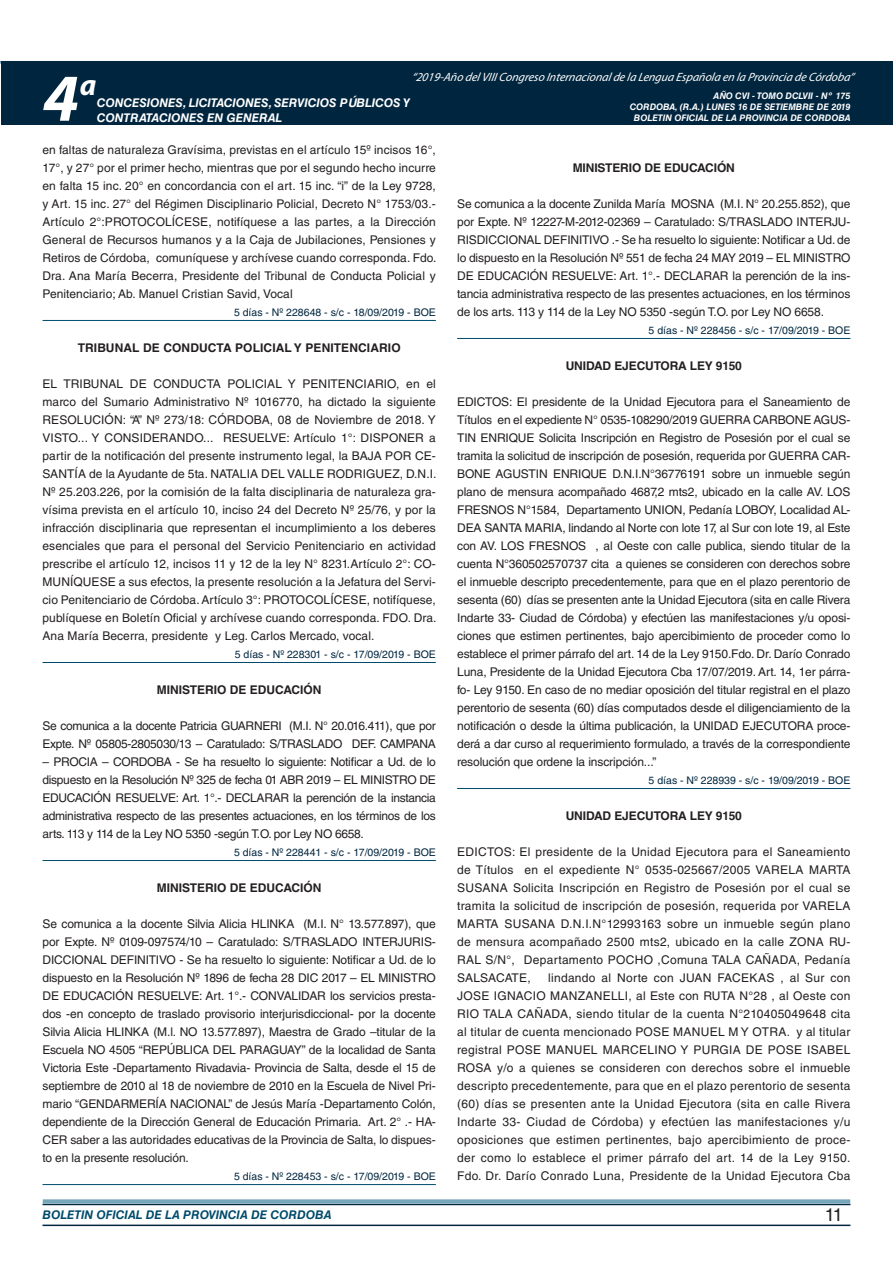
<style>
.page{position:relative;width:893px;height:1263px;background:#fff}
.page>*{position:absolute;margin:0;border:0;box-sizing:border-box;transform-origin:0 0}
.t1{font:italic 700 67.5px "Myriad Pro";color:#fff}
.t2{font:italic 700 30px "Myriad Pro";color:#fff}
.t3{font:18px "Helvetica LT Std";color:#231f20}
.t4{font:12px/18px "Helvetica LT Std";letter-spacing:-.01em;color:#231f20;text-align:justify}
.t5{font:700 12px "Helvetica LT Std";color:#231f20}
.t6{font:italic 12px "Myriad Pro";color:#fff}
.t7{font:italic 700 12px/14.4px "Helvetica LT Std";color:#fff}
.t8{font:italic 700 12px "Helvetica LT Std";color:#004b6c}
.t9{font:10.5px "Helvetica LT Std";color:#00263f}
.t10{font:italic 700 9px/10.8px "Helvetica LT Std";color:#fff;text-align:right}
</style>
<div class="page">
<hr style="left:43px;top:1224px;width:807px;height:2px;background:#00263f">
<div style="left:42px;top:1198px;width:809px;height:8px;background:#fff;opacity:.75"></div>
<div style="left:1px;top:61px;width:892px;height:64px;background:#00263f"></div>
<hr style="left:43px;top:320px;width:393px;height:1px;background:#004b6c">
<hr style="left:43px;top:662px;width:393px;height:1px;background:#004b6c">
<hr style="left:43px;top:860px;width:393px;height:1px;background:#004b6c">
<hr style="left:43px;top:1184px;width:393px;height:1px;background:#004b6c">
<hr style="left:457px;top:338px;width:393px;height:1px;background:#004b6c">
<hr style="left:457px;top:788px;width:393px;height:1px;background:#004b6c">
<p class="t6" style="left:412px;top:70px;width:444px">“2019-Año delVIIICongreso Internacionalde la Lengua Esp añola en la Provincia de Córdoba”</p>
<h1 class="t1" style="left:43px;top:54px;width:38px">4</h1>
<h2 class="t2" style="left:80px;top:66px;width:18px">a</h2>
<p class="t10" style="left:630px;top:91px;width:222px">AÑO CVI - TOMO DCLVII - Nº 175<br>CORDOBA, (R.A.) LUNES 16 DE SETIEMBRE DE 2019</p>
<p class="t7" style="left:97px;top:96px;width:315px">CONCESIONES, LICITACIONES, SERVICIOS PÚBLICOS Y<br>CONTRATACIONES EN GENERAL</p>
<p class="t10" style="left:634px;top:112px;width:218px">BOLETIN OFICIAL DE LA PROVINCIA DE CORDOBA</p>
<p class="t4" style="left:43px;top:141px;width:396px">en faltas de naturaleza Gravísima, previstas en el artículo 15º incisos 16°, 17°, y 27° por el primer hecho, mientras que por el segundo hecho incurre en falta 15 inc. 20° en concordancia con el art. 15 inc. “i” de la Ley 9728, y Art. 15 inc. 27° del Régimen Disciplinario Policial, Decreto N° 1753/03.- Artículo 2°:PROTOCOLÍCESE, notifíquese a las partes, a la Dirección General de Recursos humanos y a la Caja de Jubilaciones, Pensiones y Retiros de Córdoba, comuníquese y archívese cuando corresponda. Fdo.<br>Dra. Ana María Becerra, Presidente del Tribunal de Conducta Policial y Penitenciario; Ab. Manuel Cristian Savid, Vocal</p>
<p class="t9" style="left:234px;top:306px;width:203px">5 días - Nº 228648 - s/c - 18/09/2019 - BOE</p>
<p class="t5" style="left:78px;top:340px;width:324px">TRIBUNAL DE CONDUCTA POLICIAL Y PENITENCIARIO</p>
<p class="t4" style="left:43px;top:375px;width:396px">EL TRIBUNAL DE CONDUCTA POLICIAL Y PENITENCIARIO, en el marco del Sumario Administrativo Nº 1016770, ha dictado la siguiente RESOLUCIÓN: “A” Nº 273/18: CÓRDOBA, 08 de Noviembre de 2018. Y VISTO... Y CONSIDERANDO... RESUELVE: Artículo 1°: DISPONER a partir de la notificación del presente instrumento legal, la BAJA POR CE-SANTÍA de la Ayudante de 5ta. NATALIA DEL VALLE RODRIGUEZ, D.N.I.<br>Nº 25.203.226, por la comisión de la falta disciplinaria de naturaleza gra&shy;vísima prevista en el artículo 10, inciso 24 del Decreto Nº 25/76, y por la infracción disciplinaria que representan el incumplimiento a los deberes esenciales que para el personal del Servicio Penitenciario en actividad prescribe el artículo 12, incisos 11 y 12 de la ley N° 8231.Artículo 2°: CO-MUNÍQUESE a sus efectos, la presente resolución a la Jefatura del Servi&shy;cio Penitenciario de Córdoba. Artículo 3°: PROTOCOLÍCESE, notifíquese, publíquese en Boletín Oficial y archívese cuando corresponda. FDO. Dra.<br>Ana María Becerra, presidente y Leg. Carlos Mercado, vocal.</p>
<p class="t9" style="left:235px;top:648px;width:203px">5 días - Nº 228301 - s/c - 17/09/2019 - BOE</p>
<p class="t5" style="left:157px;top:682px;width:166px">MINISTERIO DE EDUCACIÓN</p>
<p class="t4" style="left:43px;top:717px;width:395px">Se comunica a la docente Patricia GUARNERI (M.I. N° 20.016.411), que por<br>Expte. Nº 05805-2805030/13 – Caratulado: S/TRASLADO DEF. CAMPANA</p>
<p class="t4" style="left:43px;top:753px;width:395px">– PROCIA – CORDOBA - Se ha resuelto lo siguiente: Notificar a Ud. de lo dispuesto en la Resolución Nº 325 de fecha 01 ABR 2019 – EL MINISTRO DE EDUCACIÓN RESUELVE: Art. 1°.- DECLARAR la perención de la instancia administrativa respecto de las presentes actuaciones, en los términos de los arts. 113 y 114 de la Ley NO 5350 -según T.O. por Ley NO 6658.</p>
<p class="t9" style="left:234px;top:846px;width:203px">5 días - Nº 228441 - s/c - 17/09/2019 - BOE</p>
<p class="t5" style="left:157px;top:880px;width:166px">MINISTERIO DE EDUCACIÓN</p>
<p class="t4" style="left:43px;top:915px;width:395px">Se comunica a la docente Silvia Alicia HLINKA (M.I. N° 13.577.897), que por Expte. Nº 0109-097574/10 – Caratulado: S/TRASLADO INTERJURIS-DICCIONAL DEFINITIVO - Se ha resuelto lo siguiente: Notificar a Ud. de lo dispuesto en la Resolución Nº 1896 de fecha 28 DIC 2017 – EL MINISTRO DE EDUCACIÓN RESUELVE: Art. 1°.- CONVALIDAR los servicios presta&shy;dos -en concepto de traslado provisorio interjurisdiccional- por la docente Silvia Alicia HLINKA (M.l. NO 13.577.897), Maestra de Grado –titular de la Escuela NO 4505 “REPÚBLICA DEL PARAGUAY” de la localidad de Santa Victoria Este -Departamento Rivadavia- Provincia de Salta, desde el 15 de septiembre de 2010 al 18 de noviembre de 2010 en la Escuela de Nivel Pri&shy;mario “GENDARMERÍA NACIONAL” de Jesús María -Departamento Colón, dependiente de la Dirección General de Educación Primaria. Art. 2° .- HA-CER saber a las autoridades educativas de la Provincia de Salta, lo dispues&shy;to en la presente resolución.</p>
<p class="t9" style="left:234px;top:1170px;width:203px">5 días - Nº 228453 - s/c - 17/09/2019 - BOE</p>
<p class="t5" style="left:573px;top:160px;width:164px">MINISTERIO DE EDUCACIÓN</p>
<p class="t4" style="left:457px;top:195px;width:395px">Se comunica a la docente Zunilda María MOSNA (M.I. N° 20.255.852), que por Expte. Nº 12227-M-2012-02369 – Caratulado: S/TRASLADO INTERJU-RISDICCIONAL DEFINITIVO .- Se ha resuelto lo siguiente: Notificar a Ud. de lo dispuesto en la Resolución Nº 551 de fecha 24 MAY 2019 – EL MINISTRO DE EDUCACIÓN RESUELVE: Art. 1°.- DECLARAR la perención de la ins&shy;tancia administrativa respecto de las presentes actuaciones, en los términos de los arts. 113 y 114 de la Ley NO 5350 -según T.O. por Ley NO 6658.</p>
<p class="t9" style="left:649px;top:324px;width:203px">5 días - Nº 228456 - s/c - 17/09/2019 - BOE</p>
<p class="t5" style="left:566px;top:358px;width:178px">UNIDAD EJECUTORA LEY 9150</p>
<p class="t4" style="left:457px;top:393px;width:395px">EDICTOS: El presidente de la Unidad Ejecutora para el Saneamiento de Títulos en el expediente N° 0535-108290/2019 GUERRA CARBONE AGUS-TIN ENRIQUE Solicita Inscripción en Registro de Posesión por el cual se tramita la solicitud de inscripción de posesión, requerida por GUERRA CAR-BONE AGUSTIN ENRIQUE D.N.I.N°36776191 sobre un inmueble según plano de mensura acompañado 4687,2 mts2, ubicado en la calle AV. LOS FRESNOS N°1584, Departamento UNION, Pedanía LOBOY, Localidad AL-DEA SANTA MARIA, lindando al Norte con lote 17, al Sur con lote 19, al Este con AV. LOS FRESNOS , al Oeste con calle publica, siendo titular de la cuenta N°360502570737 cita a quienes se consideren con derechos sobre el inmueble descripto precedentemente, para que en el plazo perentorio de sesenta (60) días se presenten ante la Unidad Ejecutora (sita en calle Rivera Indarte 33- Ciudad de Córdoba) y efectúen las manifestaciones y/u oposi&shy;ciones que estimen pertinentes, bajo apercibimiento de proceder como lo establece el primer párrafo del art. 14 de la Ley 9150.Fdo. Dr. Darío Conrado Luna, Presidente de la Unidad Ejecutora Cba 17/07/2019. Art. 14, 1er párra&shy;fo- Ley 9150. En caso de no mediar oposición del titular registral en el plazo perentorio de sesenta (60) días computados desde el diligenciamiento de la notificación o desde la última publicación, la UNIDAD EJECUTORA proce&shy;derá a dar curso al requerimiento formulado, a través de la correspondiente resolución que ordene la inscripción...”</p>
<p class="t9" style="left:649px;top:774px;width:203px">5 días - Nº 228939 - s/c - 19/09/2019 - BOE</p>
<p class="t5" style="left:566px;top:808px;width:178px">UNIDAD EJECUTORA LEY 9150</p>
<p class="t4" style="left:457px;top:843px;width:395px">EDICTOS: El presidente de la Unidad Ejecutora para el Saneamiento de Títulos en el expediente N° 0535-025667/2005 VARELA MARTA SUSANA Solicita Inscripción en Registro de Posesión por el cual se tramita la solicitud de inscripción de posesión, requerida por VARELA MARTA SUSANA D.N.I.N°12993163 sobre un inmueble según plano de mensura acompañado 2500 mts2, ubicado en la calle ZONA RU-RAL S/N°, Departamento POCHO ,Comuna TALA CAÑADA, Pedanía SALSACATE,</p>
<p class="t4" style="left:457px;top:969px;width:395px;text-indent:91px">lindando al Norte con JUAN FACEKAS , al Sur con JOSE IGNACIO MANZANELLI, al Este con RUTA N°28 , al Oeste con RIO TALA CAÑADA, siendo titular de la cuenta N°210405049648 cita al titular de cuenta mencionado POSE MANUEL M Y OTRA. y al titular registral POSE MANUEL MARCELINO Y PURGIA DE POSE ISABEL ROSA y/o a quienes se consideren con derechos sobre el inmueble descripto precedentemente, para que en el plazo perentorio de sesenta (60) días se presenten ante la Unidad Ejecutora (sita en calle Rivera Indarte 33- Ciudad de Córdoba) y efectúen las manifestaciones y/u oposiciones que estimen pertinentes, bajo apercibimiento de proce&shy;der como lo establece el primer párrafo del art. 14 de la Ley 9150.<br>Fdo. Dr. Darío Conrado Luna, Presidente de la Unidad Ejecutora Cba</p>
<p class="t8" style="left:43px;top:1208px;width:290px">BOLETIN OFICIAL DE LA PROVINCIA DE CORDOBA</p>
<h3 class="t3" style="left:825px;top:1204px;width:19px">11</h3>
</div>
